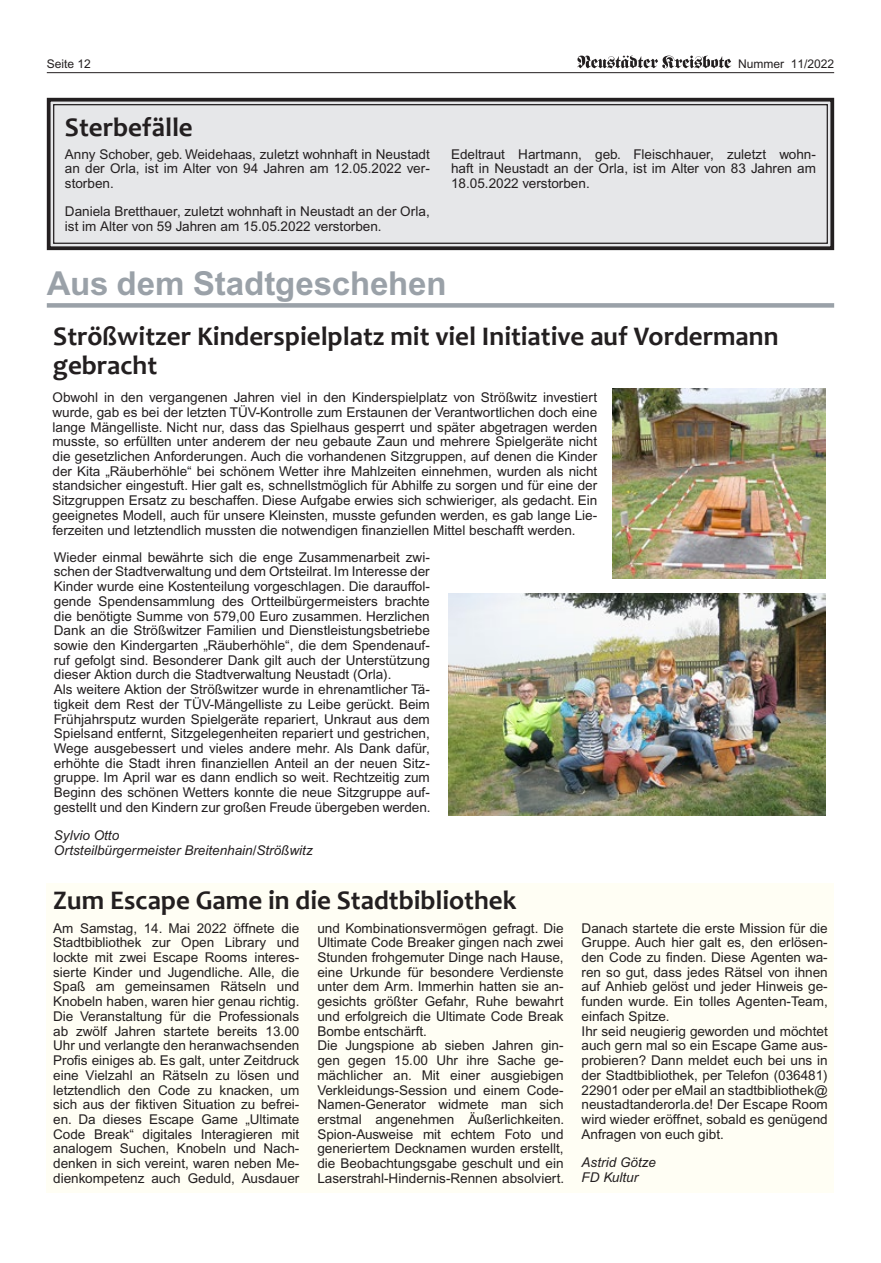
<style>
.page{position:relative;width:881px;height:1263px;background:#fff}
.page>*{position:absolute;margin:0;border:0;box-sizing:border-box;transform-origin:0 0}
.Rasterbalken{font:700 33px "Arial";letter-spacing:-.005em;color:#9aa1a8}
.Überschrift{font:700 27px/29.4px "Candara";color:#231f20}
.t1{font:13.5px/14.7px "Arial";color:#231f20;text-align:justify}
.t2{font:italic 13.5px "Arial";color:#231f20}
.t3{font:12px "Arial";color:#231f20}
</style>
<div class="page">
<hr style="left:47px;top:72px;width:786px;height:1px;background:#231f20">
<svg style="left:577px;top:55px;width:154px;height:13px"></svg>
<div style="left:47px;top:303px;width:786px;height:5px;background:#9aa1a8"></div>
<svg style="left:46px;top:97px;width:789px;height:154px"></svg>
<div style="left:53px;top:104px;width:774px;height:140px;border:1px solid #231f20"></div>
<img style="left:612px;top:389px;width:213px;height:189px">
<img style="left:448px;top:593px;width:377px;height:222px">
<div style="left:47px;top:883px;width:786px;height:310px;background:#fffef4"></div>
<p class="t3" style="left:47px;top:57px;width:46px">Seite 12</p>
<p class="t3" style="left:737px;top:57px;width:98px">Nummer 11/2022</p>
<p class="Überschrift" style="left:65px;top:112px;width:129px">Sterbefälle</p>
<p class="t1" style="left:65px;top:147px;width:366px">Anny Schober, geb. Weidehaas, zuletzt wohnhaft in Neustadt an der Orla, ist im Alter von 94 Jahren am 12.05.2022 ver&shy;storben.</p>
<p class="t1" style="left:65px;top:204px;width:366px">Daniela Bretthauer, zuletzt wohnhaft in Neustadt an der Orla, ist im Alter von 59 Jahren am 15.05.2022 verstorben.</p>
<p class="t1" style="left:451px;top:147px;width:366px">Edeltraut Hartmann, geb. Fleischhauer, zuletzt wohn&shy;haft in Neustadt an der Orla, ist im Alter von 83 Jahren am 18.05.2022 verstorben.</p>
<p class="Rasterbalken" style="left:47px;top:264px;width:401px">Aus dem Stadtgeschehen</p>
<p class="Überschrift" style="left:53px;top:321px;width:726px">Strößwitzer Kinderspielplatz mit viel Initiative auf Vordermann gebracht</p>
<p class="t1" style="left:52px;top:390px;width:546px">Obwohl in den vergangenen Jahren viel in den Kinderspielplatz von Strößwitz investiert wurde, gab es bei der letzten TÜV-Kontrolle zum Erstaunen der Verantwortlichen doch eine lange Mängelliste. Nicht nur, dass das Spielhaus gesperrt und später abgetragen werden musste, so erfüllten unter anderem der neu gebaute Zaun und mehrere Spielgeräte nicht die gesetzlichen Anforderungen. Auch die vorhandenen Sitzgruppen, auf denen die Kinder der Kita „Räuberhöhle“ bei schönem Wetter ihre Mahlzeiten einnehmen, wurden als nicht standsicher eingestuft. Hier galt es, schnellstmöglich für Abhilfe zu sorgen und für eine der Sitzgruppen Ersatz zu beschaffen. Diese Aufgabe erwies sich schwieriger, als gedacht. Ein geeignetes Modell, auch für unsere Kleinsten, musste gefunden werden, es gab lange Lie&shy;ferzeiten und letztendlich mussten die notwendigen finanziellen Mittel beschafft werden.</p>
<p class="t1" style="left:54px;top:550px;width:377px">Wieder einmal bewährte sich die enge Zusammenarbeit zwi&shy;schen der Stadtverwaltung und dem Ortsteilrat. Im Interesse der Kinder wurde eine Kostenteilung vorgeschlagen. Die darauffol&shy;gende Spendensammlung des Ortteilbürgermeisters brachte die benötigte Summe von 579,00 Euro zusammen. Herzlichen Dank an die Strößwitzer Familien und Dienstleistungsbetriebe sowie den Kindergarten „Räuberhöhle“, die dem Spendenauf&shy;ruf gefolgt sind. Besonderer Dank gilt auch der Unterstützung dieser Aktion durch die Stadtverwaltung Neustadt (Orla).</p>
<p class="t1" style="left:54px;top:682px;width:378px">Als weitere Aktion der Strößwitzer wurde in ehrenamtlicher Tä&shy;tigkeit dem Rest der TÜV-Mängelliste zu Leibe gerückt. Beim Frühjahrsputz wurden Spielgeräte repariert, Unkraut aus dem Spielsand entfernt, Sitzgelegenheiten repariert und gestrichen, Wege ausgebessert und vieles andere mehr. Als Dank dafür, erhöhte die Stadt ihren finanziellen Anteil an der neuen Sitz&shy;gruppe. Im April war es dann endlich so weit. Rechtzeitig zum Beginn des schönen Wetters konnte die neue Sitzgruppe auf&shy;gestellt und den Kindern zur großen Freude übergeben werden.</p>
<p class="t2" style="left:54px;top:827px;width:67px">Sylvio Otto</p>
<p class="t2" style="left:54px;top:842px;width:260px">Ortsteilbürgermeister Breitenhain/Strößwitz</p>
<p class="Überschrift" style="left:53px;top:885px;width:464px">Zum Escape Game in die Stadtbibliothek</p>
<p class="t1" style="left:53px;top:921px;width:248px">Am Samstag, 14. Mai 2022 öffnete die Stadtbibliothek zur Open Library und lockte mit zwei Escape Rooms interes&shy;sierte Kinder und Jugendliche. Alle, die Spaß am gemeinsamen Rätseln und Knobeln haben, waren hier genau richtig.</p>
<p class="t1" style="left:53px;top:1009px;width:247px">Die Veranstaltung für die Professionals ab zwölf Jahren startete bereits 13.00<br>Uhr und verlangte den heranwachsenden Profis einiges ab. Es galt, unter Zeitdruck eine Vielzahl an Rätseln zu lösen und letztendlich den Code zu knacken, um sich aus der fiktiven Situation zu befrei&shy;en. Da dieses Escape Game „Ultimate Code Break“ digitales Interagieren mit analogem Suchen, Knobeln und Nach&shy;denken in sich vereint, waren neben Me&shy;dienkompetenz auch Geduld, Ausdauer</p>
<p class="t1" style="left:317px;top:921px;width:247px">und Kombinationsvermögen gefragt. Die Ultimate Code Breaker gingen nach zwei Stunden frohgemuter Dinge nach Hause, eine Urkunde für besondere Verdienste unter dem Arm. Immerhin hatten sie an&shy;gesichts größter Gefahr, Ruhe bewahrt und erfolgreich die Ultimate Code Break Bombe entschärft.</p>
<p class="t1" style="left:317px;top:1038px;width:248px">Die Jungspione ab sieben Jahren gin&shy;gen gegen 15.00 Uhr ihre Sache ge&shy;mächlicher an. Mit einer ausgiebigen Verkleidungs-Session und einem Code-Namen-Generator widmete man sich erstmal angenehmen Äußerlichkeiten.<br>Spion-Ausweise mit echtem Foto und generiertem Decknamen wurden erstellt, die Beobachtungsgabe geschult und ein Laserstrahl-Hindernis-Rennen absolviert.</p>
<p class="t1" style="left:581px;top:921px;width:247px">Danach startete die erste Mission für die Gruppe. Auch hier galt es, den erlösen&shy;den Code zu finden. Diese Agenten wa&shy;ren so gut, dass jedes Rätsel von ihnen auf Anhieb gelöst und jeder Hinweis ge&shy;funden wurde. Ein tolles Agenten-Team, einfach Spitze.</p>
<p class="t1" style="left:581px;top:1024px;width:247px">Ihr seid neugierig geworden und möchtet auch gern mal so ein Escape Game aus&shy;probieren? Dann meldet euch bei uns in der Stadtbibliothek, per Telefon (036481)<br>22901 oder per eMail an stadtbibliothek@ neustadtanderorla.de! Der Escape Room wird wieder eröffnet, sobald es genügend Anfragen von euch gibt.</p>
<p class="t2" style="left:581px;top:1154px;width:76px">Astrid Götze</p>
<p class="t2" style="left:581px;top:1169px;width:58px">FD Kultur</p>
</div>
